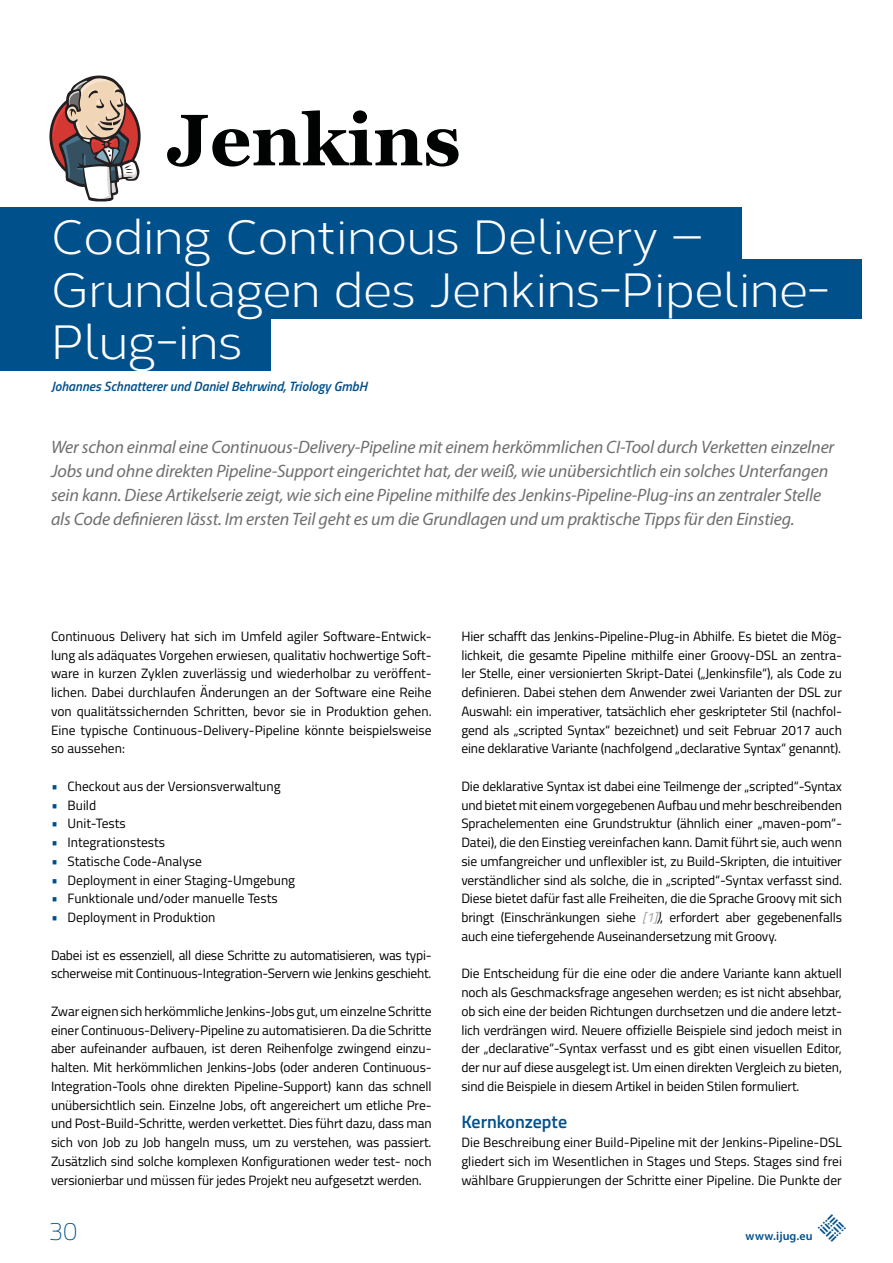
<style>
.page{position:relative;width:893px;height:1263px;background:#fff}
.page>*{position:absolute;margin:0;border:0;box-sizing:border-box;transform-origin:0 0}
.t1{font:700 72.75px "Georgia";color:#010202}
.t2{font:48px/52.5px "Corbert";letter-spacing:-.01em;color:#fff}
.t3{font:100 25.5px "Titillium";color:#00508c}
.t4{font:italic 18px/24px "Myriad Pro";letter-spacing:-.01em;color:#706f6f}
.t5{font:600 18px "Titillium";color:#00508c}
.t6{font:13.5px/18.8px "Titillium";letter-spacing:-.01em;color:#000;text-align:justify}
.t7{font:italic 600 13.5px "Titillium";color:#00508c}
.t8{font:600 12px "Myriad Pro";letter-spacing:.01em;color:#00508c}
.s1{font-size:15px;color:#00508c}
.s2{font-style:italic;color:#a1a1a1}
.s3{font-style:italic}
</style>
<div class="page">
<div style="left:0;top:207px;width:741px;height:59px;background:#00508c"></div>
<div style="left:0;top:259px;width:861px;height:59px;background:#00508c"></div>
<div style="left:0;top:311px;width:270px;height:60px;background:#00508c"></div>
<svg style="left:49px;top:76px;width:92px;height:126px"></svg>
<h1 class="t1" style="left:167px;top:93px;width:296px">Jenkins</h1>
<h2 class="t2" style="left:51px;top:209px;width:780px">Coding Continous Delivery —<br>Grundlagen des Jenkins-Pipeline-<br>Plug-ins</h2>
<p class="t7" style="left:51px;top:376px;width:318px">Johannes Schnatterer und Daniel Behrwind, Triology GmbH</p>
<p class="t4" style="left:51px;top:435px;width:785px">Wer schon einmal eine Continuous-Delivery-Pipeline mit einem herkömmlichen CI-Tool durch Verketten einzelner Jobs und ohne direkten Pipeline-Support eingerichtet hat, der weiß, wie unübersichtlich ein solches Unterfangen sein kann. Diese Artikelserie zeigt, wie sich eine Pipeline mithilfe des Jenkins-Pipeline-Plug-ins an zentraler Stelle als Code definieren lässt. Im ersten Teil geht es um die Grundlagen und um praktische Tipps für den Einstieg.</p>
<p class="t6" style="left:51px;top:626px;width:382px">Continuous Delivery hat sich im Umfeld agiler Software-Entwick&shy;lung als adäquates Vorgehen erwiesen, qualitativ hochwertige Soft&shy;ware in kurzen Zyklen zuverlässig und wiederholbar zu veröffent&shy;lichen. Dabei durchlaufen Änderungen an der Software eine Reihe von qualitätssichernden Schritten, bevor sie in Produktion gehen.<br>Eine typische Continuous-Delivery-Pipeline könnte beispielsweise so aussehen:</p>
<p class="t6" style="left:51px;top:776px;width:231px"><span class="s1">•</span> Checkout aus der Versionsverwaltung</p>
<p class="t6" style="left:51px;top:795px;width:47px"><span class="s1">•</span> Build</p>
<p class="t6" style="left:51px;top:814px;width:76px"><span class="s1">•</span> Unit-Tests</p>
<p class="t6" style="left:51px;top:832px;width:116px"><span class="s1">•</span> Integrationstests</p>
<p class="t6" style="left:51px;top:851px;width:152px"><span class="s1">•</span> Statische Code-Analyse</p>
<p class="t6" style="left:51px;top:870px;width:246px"><span class="s1">•</span> Deployment in einer Staging-Umgebung</p>
<p class="t6" style="left:51px;top:889px;width:228px"><span class="s1">•</span> Funktionale und/oder manuelle Tests</p>
<p class="t6" style="left:51px;top:907px;width:166px"><span class="s1">•</span> Deployment in Produktion</p>
<p class="t6" style="left:51px;top:945px;width:382px">Dabei ist es essenziell, all diese Schritte zu automatisieren, was typi&shy;scherweise mit Continuous-Integration-Servern wie Jenkins geschieht.</p>
<p class="t6" style="left:51px;top:1001px;width:382px">Zwar eignen sich herkömmliche Jenkins-Jobs gut, um einzelne Schritte einer Continuous-Delivery-Pipeline zu automatisieren. Da die Schritte aber aufeinander aufbauen, ist deren Reihenfolge zwingend einzu&shy;halten. Mit herkömmlichen Jenkins-Jobs (oder anderen Continuous-Integration-Tools ohne direkten Pipeline-Support) kann das schnell unübersichtlich sein. Einzelne Jobs, oft angereichert um etliche Pre&shy;und Post-Build-Schritte, werden verkettet. Dies führt dazu, dass man sich von Job zu Job hangeln muss, um zu verstehen, was passiert.<br>Zusätzlich sind solche komplexen Konfigurationen weder test- noch versionierbar und müssen für jedes Projekt neu aufgesetzt werden.</p>
<h3 class="t3" style="left:49px;top:1213px;width:30px">30</h3>
<p class="t6" style="left:461px;top:626px;width:382px">Hier schafft das Jenkins-Pipeline-Plug-in Abhilfe. Es bietet die Mög&shy;lichkeit, die gesamte Pipeline mithilfe einer Groovy-DSL an zentra&shy;ler Stelle, einer versionierten Skript-Datei („Jenkinsfile“), als Code zu definieren. Dabei stehen dem Anwender zwei Varianten der DSL zur Auswahl: ein imperativer, tatsächlich eher geskripteter Stil (nachfol&shy;gend als „scripted Syntax“ bezeichnet) und seit Februar 2017 auch eine deklarative Variante (nachfolgend „declarative Syntax“ genannt).</p>
<p class="t6" style="left:461px;top:776px;width:382px">Die deklarative Syntax ist dabei eine Teilmenge der „scripted“-Syntax und bietet mit einem vorgegebenen Aufbau und mehr beschreibenden Sprachelementen eine Grundstruktur (ähnlich einer „maven-pom“- Datei), die den Einstieg vereinfachen kann. Damit führt sie, auch wenn sie umfangreicher und unflexibler ist, zu Build-Skripten, die intuitiver verständlicher sind als solche, die in „scripted“-Syntax verfasst sind.<br>Diese bietet dafür fast alle Freiheiten, die die Sprache Groovy mit sich bringt (Einschränkungen siehe <span class="s2">[1]</span><span class="s3">)</span>, erfordert aber gegebenenfalls auch eine tiefergehende Auseinandersetzung mit Groovy.</p>
<p class="t6" style="left:461px;top:964px;width:382px">Die Entscheidung für die eine oder die andere Variante kann aktuell noch als Geschmacksfrage angesehen werden; es ist nicht absehbar, ob sich eine der beiden Richtungen durchsetzen und die andere letzt&shy;lich verdrängen wird. Neuere offizielle Beispiele sind jedoch meist in der „declarative“-Syntax verfasst und es gibt einen visuellen Editor, der nur auf diese ausgelegt ist. Um einen direkten Vergleich zu bieten, sind die Beispiele in diesem Artikel in beiden Stilen formuliert.</p>
<h3 class="t5" style="left:461px;top:1108px;width:107px">Kernkonzepte</h3>
<p class="t6" style="left:461px;top:1132px;width:382px">Die Beschreibung einer Build-Pipeline mit der Jenkins-Pipeline-DSL gliedert sich im Wesentlichen in Stages und Steps. Stages sind frei wählbare Gruppierungen der Schritte einer Pipeline. Die Punkte der</p>
<p class="t8" style="left:746px;top:1228px;width:69px">www.ijug.eu</p>
</div>
